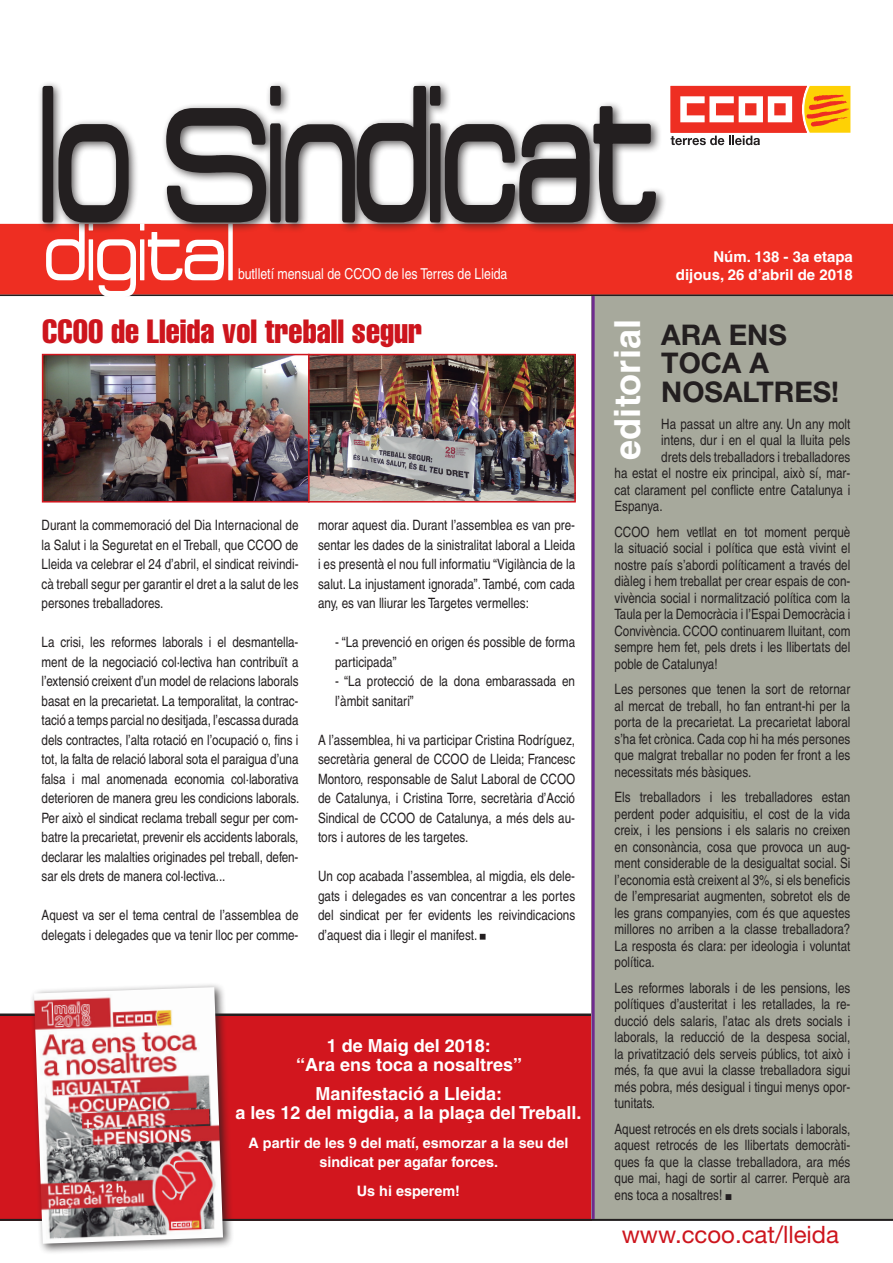
<style>
.page{position:relative;width:893px;height:1263px;background:#fff}
.page>*{position:absolute;margin:0;border:0;box-sizing:border-box;transform-origin:0 0}
.t1{font:700 36px "Helvetica";color:#fff}
.t2{font:extra-condensed 33px "Helvetica";color:#cd151d}
.t3{font:700 28.5px/28.5px "Helvetica Neue";color:#231f20}
.t4{font:24px "Helvetica Neue";color:#cd151d}
.t5{font:700 18px/19.5px "Helvetica";color:#fff;text-align:center}
.t6{font:condensed 15px "Helvetica";color:#fff}
.t7{font:700 15px "Helvetica";color:#fff}
.t8{font:700 14.4px/19.5px "Helvetica";color:#fff;text-align:center}
.t9{font:condensed 14.25px/16.5px "Helvetica";color:#231f20;text-align:justify}
</style>
<div class="page">
<hr style="left:0;top:1013px;width:592px;height:3px;background:#231f20">
<div style="left:0;top:1016px;width:592px;height:204px;background:#d2161e"></div>
<div style="left:592px;top:295px;width:301px;height:924px;background:#a7a99c"></div>
<div style="left:0;top:224px;width:893px;height:71px;background:#ee2e22"></div>
<hr style="left:0;top:295px;width:893px;height:1px;background:#231f20">
<svg style="left:46px;top:233px;width:187px;height:64px"></svg>
<svg style="left:671px;top:86px;width:179px;height:59px"></svg>
<div style="left:37px;top:81px;width:630px;height:152px;background:#231f20;opacity:.75"></div>
<svg style="left:41px;top:84px;width:617px;height:140px"></svg>
<hr style="left:0;top:1219px;width:893px;height:1px;background:#231f20">
<svg style="left:480px;top:934px;width:6px;height:6px"></svg>
<svg style="left:726px;top:1194px;width:5px;height:6px"></svg>
<div style="left:29px;top:982px;width:205px;height:272px;background:#231f20;opacity:.75"></div>
<img style="left:34px;top:987px;width:189px;height:257px">
<hr style="left:592px;top:296px;width:3px;height:923px;background:#6e2a8e">
<img style="left:45px;top:357px;width:528px;height:142px">
<div style="left:42px;top:354px;width:268px;height:148px;border:2px solid #d2161e"></div>
<div style="left:308px;top:354px;width:268px;height:148px;border:2px solid #d2161e"></div>
<p class="t7" style="left:713px;top:247px;width:141px">Núm. 138 - 3a etapa</p>
<p class="t6" style="left:238px;top:265px;width:271px">butlletí mensual de CCOO de les Terres de Lleida</p>
<p class="t7" style="left:676px;top:265px;width:178px">dijous, 26 d’abril de 2018</p>
<h2 class="t2" style="left:42px;top:310px;width:382px">CCOO de Lleida vol treball segur</h2>
<p class="t9" style="left:42px;top:515px;width:258px;line-height:19.5px">Durant la commemoració del Dia Internacional de la Salut i la Seguretat en el Treball, que CCOO de Lleida va celebrar el 24 d’abril, el sindicat reivindi&shy;cà treball segur per garantir el dret a la salut de les persones treballadores.</p>
<p class="t9" style="left:42px;top:632px;width:259px;line-height:19.5px">La crisi, les reformes laborals i el desmantella&shy;ment de la negociació col·lectiva han contribuït a l’extensió creixent d’un model de relacions laborals basat en la precarietat. La temporalitat, la contrac&shy;tació a temps parcial no desitjada, l’escassa durada dels contractes, l’alta rotació en l’ocupació o, fins i tot, la falta de relació laboral sota el paraigua d’una falsa i mal anomenada economia col·laborativa deterioren de manera greu les condicions laborals.<br>Per això el sindicat reclama treball segur per com&shy;batre la precarietat, prevenir els accidents laborals, declarar les malalties originades pel treball, defen&shy;sar els drets de manera col·lectiva...</p>
<p class="t9" style="left:42px;top:905px;width:258px;line-height:19.5px">Aquest va ser el tema central de l’assemblea de delegats i delegades que va tenir lloc per comme-</p>
<p class="t9" style="left:318px;top:515px;width:259px;line-height:19.5px">morar aquest dia. Durant l’assemblea es van pre&shy;sentar les dades de la sinistralitat laboral a Lleida i es presentà el nou full informatiu “Vigilància de la salut. La injustament ignorada”. També, com cada any, es van lliurar les Targetes vermelles:</p>
<p class="t9" style="left:335px;top:632px;width:242px;line-height:19.5px">- “La prevenció en origen és possible de forma participada”</p>
<p class="t9" style="left:335px;top:671px;width:242px;line-height:19.5px">- “La protecció de la dona embarassada en l’àmbit sanitari”</p>
<p class="t9" style="left:318px;top:730px;width:259px;line-height:19.5px">A l’assemblea, hi va participar Cristina Rodríguez, secretària general de CCOO de Lleida; Francesc Montoro, responsable de Salut Laboral de CCOO de Catalunya, i Cristina Torre, secretària d’Acció Sindical de CCOO de Catalunya, a més dels au&shy;tors i autores de les targetes.</p>
<p class="t9" style="left:318px;top:866px;width:259px;line-height:19.5px">Un cop acabada l’assemblea, al migdia, els dele&shy;gats i delegades es van concentrar a les portes del sindicat per fer evidents les reivindicacions d’aquest dia i llegir el manifest.</p>
<p class="t5" style="left:296px;top:1035px;width:228px">1 de Maig del 2018:<br>“Ara ens toca a nosaltres”</p>
<p class="t5" style="left:235px;top:1083px;width:348px">Manifestació a Lleida:<br>a les 12 del migdia, a la plaça del Treball.</p>
<p class="t8" style="left:249px;top:1133px;width:321px">A partir de les 9 del matí, esmorzar a la seu del sindicat per agafar forces.</p>
<p class="t8" style="left:357px;top:1181px;width:105px">Us hi esperem!</p>
<h1 class="t1" style="left:605px;top:459px;width:142px;rotate:-90deg">editorial</h1>
<h3 class="t3" style="left:661px;top:320px;width:179px">ARA ENS<br>TOCA A<br>NOSALTRES!</h3>
<p class="t9" style="left:661px;top:416px;width:191px">Ha passat un altre any. Un any molt</p>
<p class="t9" style="left:661px;top:432px;width:191px">intens, dur i en el qual la lluita pels</p>
<p class="t9" style="left:661px;top:449px;width:191px">drets dels treballadors i treballadores</p>
<p class="t9" style="left:614px;top:465px;width:237px">ha estat el nostre eix principal, això sí, mar-</p>
<p class="t9" style="left:614px;top:482px;width:237px">cat clarament pel conflicte entre Catalunya i</p>
<p class="t9" style="left:614px;top:498px;width:50px">Espanya.</p>
<p class="t9" style="left:614px;top:524px;width:237px">CCOO hem vetllat en tot moment perquè la situació social i política que està vivint el nostre país s’abordi políticament a través del diàleg i hem treballat per crear espais de con&shy;vivència social i normalització política com la Taula per la Democràcia i l’Espai Democràcia i Convivència. CCOO continuarem lluitant, com sempre hem fet, pels drets i les llibertats del poble de Catalunya!</p>
<p class="t9" style="left:614px;top:681px;width:237px">Les persones que tenen la sort de retornar al mercat de treball, ho fan entrant-hi per la porta de la precarietat. La precarietat laboral s’ha fet crònica. Cada cop hi ha més persones que malgrat treballar no poden fer front a les necessitats més bàsiques.</p>
<p class="t9" style="left:614px;top:789px;width:237px">Els treballadors i les treballadores estan perdent poder adquisitiu, el cost de la vida creix, i les pensions i els salaris no creixen en consonància, cosa que provoca un aug&shy;ment considerable de la desigualtat social. Si l’economia està creixent al 3%, si els beneficis de l’empresariat augmenten, sobretot els de les grans companyies, com és que aquestes millores no arriben a la classe treballadora?<br>La resposta és clara: per ideologia i voluntat política.</p>
<p class="t9" style="left:614px;top:980px;width:237px">Les reformes laborals i de les pensions, les polítiques d’austeritat i les retallades, la re&shy;ducció dels salaris, l’atac als drets socials i laborals, la reducció de la despesa social, la privatització dels serveis públics, tot això i més, fa que avui la classe treballadora sigui més pobra, més desigual i tingui menys opor&shy;tunitats.</p>
<p class="t9" style="left:614px;top:1121px;width:237px">Aquest retrocés en els drets socials i laborals, aquest retrocés de les llibertats democràti&shy;ques fa que la classe treballadora, ara més que mai, hagi de sortir al carrer. Perquè ara ens toca a nosaltres!</p>
<h3 class="t4" style="left:622px;top:1220px;width:219px">www.ccoo.cat/lleida</h3>
</div>
